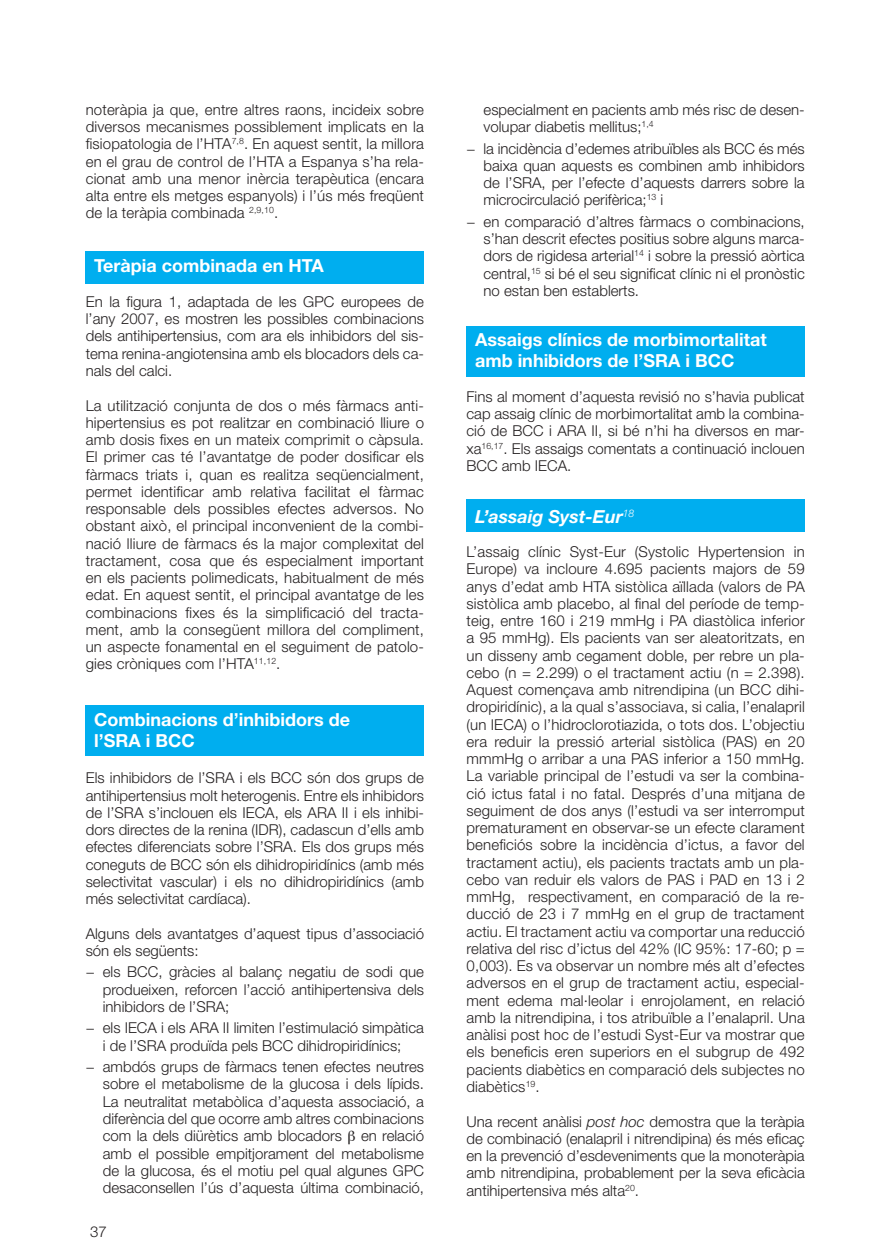
<style>
.page{position:relative;width:893px;height:1259px;background:#fff}
.page>*{position:absolute;margin:0;border:0;box-sizing:border-box;transform-origin:0 0}
.t1{font:700 18px/21px "Helvetica Neue LT Std";color:#fff}
.t2{font:italic 700 18px "Helvetica Neue LT Std";color:#fff}
.t3{font:300 15px/17.2px "Helvetica Neue LT Std";color:#231f20;text-align:justify}
.s1{font-style:italic}
</style>
<div class="page">
<div style="left:467px;top:326px;width:338px;height:51px;background:#00aeef"></div>
<div style="left:466px;top:499px;width:339px;height:32px;background:#00aeef"></div>
<div style="left:85px;top:705px;width:339px;height:50px;background:#00aeef"></div>
<div style="left:85px;top:251px;width:339px;height:32px;background:#00aeef"></div>
<p class="t3" style="left:86px;top:101px;width:340px">noteràpia ja que, entre altres raons, incideix sobre diversos mecanismes possiblement implicats en la fisiopatologia de l’HTA<sup>7,8</sup>. En aquest sentit, la millora en el grau de control de l’HTA a Espanya s’ha rela&shy;cionat amb una menor inèrcia terapèutica (encara alta entre els metges espanyols) i l’ús més freqüent de la teràpia combinada <sup>2,9,10</sup>.</p>
<p class="t1" style="left:94px;top:254px;width:231px">Teràpia combinada en HTA</p>
<p class="t3" style="left:86px;top:293px;width:340px">En la figura 1, adaptada de les GPC europees de l’any 2007, es mostren les possibles combinacions dels antihipertensius, com ara els inhibidors del sis&shy;tema renina-angiotensina amb els blocadors dels ca&shy;nals del calci.</p>
<p class="t3" style="left:86px;top:396px;width:340px">La utilització conjunta de dos o més fàrmacs anti&shy;hipertensius es pot realitzar en combinació lliure o amb dosis fixes en un mateix comprimit o càpsula.<br>El primer cas té l’avantatge de poder dosificar els fàrmacs triats i, quan es realitza seqüencialment, permet identificar amb relativa facilitat el fàrmac responsable dels possibles efectes adversos. No obstant això, el principal inconvenient de la combi&shy;nació lliure de fàrmacs és la major complexitat del tractament, cosa que és especialment important en els pacients polimedicats, habitualment de més edat. En aquest sentit, el principal avantatge de les combinacions fixes és la simplificació del tracta&shy;ment, amb la consegüent millora del compliment, un aspecte fonamental en el seguiment de patolo&shy;gies cròniques com l’HTA<sup>11,12</sup>.</p>
<p class="t1" style="left:94px;top:708px;width:257px">Combinacions d’inhibidors de l’SRA i BCC</p>
<p class="t3" style="left:86px;top:769px;width:340px">Els inhibidors de l’SRA i els BCC són dos grups de antihipertensius molt heterogenis. Entre els inhibidors de l’SRA s’inclouen els IECA, els ARA II i els inhibi&shy;dors directes de la renina (IDR), cadascun d’ells amb efectes diferenciats sobre l’SRA. Els dos grups més coneguts de BCC són els dihidropiridínics (amb més selectivitat vascular) i els no dihidropiridínics (amb més selectivitat cardíaca).</p>
<p class="t3" style="left:86px;top:924px;width:340px">Alguns dels avantatges d’aquest tipus d’associació són els següents:</p>
<p class="t3" style="left:103px;top:963px;width:323px;text-indent:-17px">− els BCC, gràcies al balanç negatiu de sodi que produeixen, reforcen l’acció antihipertensiva dels inhibidors de l’SRA;</p>
<p class="t3" style="left:86px;top:1019px;width:340px;text-align:center">− els IECA i els ARA II limiten l’estimulació simpàtica i de l’SRA produïda pels BCC dihidropiridínics;</p>
<p class="t3" style="left:103px;top:1058px;width:323px;text-indent:-17px">− ambdós grups de fàrmacs tenen efectes neutres sobre el metabolisme de la glucosa i dels lípids.<br>La neutralitat metabòlica d’aquesta associació, a diferència del que ocorre amb altres combinacions com la dels diürètics amb blocadors</p>
<p class="t3" style="left:103px;top:1127px;width:323px;text-indent:258px">en relació amb el possible empitjorament del metabolisme de la glucosa, és el motiu pel qual algunes GPC desaconsellen l’ús d’aquesta última combinació,</p>
<p class="t3" style="left:90px;top:1222px;width:18px">37</p>
<p class="t3" style="left:484px;top:101px;width:323px">especialment en pacients amb més risc de desen&shy;volupar diabetis mellitus;<sup>1,4</sup></p>
<p class="t3" style="left:484px;top:139px;width:323px;text-indent:-17px">− la incidència d’edemes atribuïbles als BCC és més baixa quan aquests es combinen amb inhibidors de l’SRA, per l’efecte d’aquests darrers sobre la microcirculació perifèrica;<sup>13</sup> i</p>
<p class="t3" style="left:483px;top:213px;width:323px;text-indent:-17px">− en comparació d’altres fàrmacs o combinacions, s’han descrit efectes positius sobre alguns marca&shy;dors de rigidesa arterial<sup>14</sup> i sobre la pressió aòrtica central,<sup>15</sup> si bé el seu significat clínic ni el pronòstic no estan ben establerts.</p>
<p class="t1" style="left:475px;top:329px;width:293px">Assaigs clínics de morbimortalitat amb inhibidors de l’SRA i BCC</p>
<p class="t3" style="left:466px;top:387px;width:340px">Fins al moment d’aquesta revisió no s’havia publicat cap assaig clínic de morbimortalitat amb la combina&shy;ció de BCC i ARA II, si bé n’hi ha diversos en mar&shy;xa<sup>16,17</sup>. Els assaigs comentats a continuació inclouen BCC amb IECA.</p>
<p class="t2" style="left:475px;top:505px;width:161px">L’assaig Syst-Eur<sup>18</sup></p>
<p class="t3" style="left:466px;top:543px;width:340px">L’assaig clínic Syst-Eur (Systolic Hypertension in Europe) va incloure 4.695 pacients majors de 59 anys d’edat amb HTA sistòlica aïllada (valors de PA sistòlica amb placebo, al final del període de temp&shy;teig, entre 160 i 219 mmHg i PA diastòlica inferior a 95 mmHg). Els pacients van ser aleatoritzats, en un disseny amb cegament doble, per rebre un pla&shy;cebo (n = 2.299) o el tractament actiu (n = 2.398).<br>Aquest començava amb nitrendipina (un BCC dihi&shy;dropiridínic), a la qual s’associava, si calia, l’enalapril (un IECA) o l’hidroclorotiazida, o tots dos. L’objectiu era reduir la pressió arterial sistòlica (PAS) en 20 mmmHg o arribar a una PAS inferior a 150 mmHg.<br>La variable principal de l’estudi va ser la combina&shy;ció ictus fatal i no fatal. Després d’una mitjana de seguiment de dos anys (l’estudi va ser interromput prematurament en observar-se un efecte clarament beneficiós sobre la incidència d’ictus, a favor del tractament actiu), els pacients tractats amb un pla&shy;cebo van reduir els valors de PAS i PAD en 13 i 2 mmHg, respectivament, en comparació de la re&shy;ducció de 23 i 7 mmHg en el grup de tractament actiu. El tractament actiu va comportar una reducció relativa del risc d’ictus del 42% (IC 95%: 17-60; p = 0,003). Es va observar un nombre més alt d’efectes adversos en el grup de tractament actiu, especial&shy;ment edema mal·leolar i enrojolament, en relació amb la nitrendipina, i tos atribuïble a l’enalapril. Una anàlisi post hoc de l’estudi Syst-Eur va mostrar que els beneficis eren superiors en el subgrup de 492 pacients diabètics en comparació dels subjectes no diabètics<sup>19</sup>.</p>
<p class="t3" style="left:466px;top:1112px;width:340px">Una recent anàlisi <span class="s1">post hoc</span> demostra que la teràpia de combinació (enalapril i nitrendipina) és més eficaç en la prevenció d’esdeveniments que la monoteràpia amb nitrendipina, probablement per la seva eficàcia antihipertensiva més alta<sup>20</sup>.</p>
</div>
